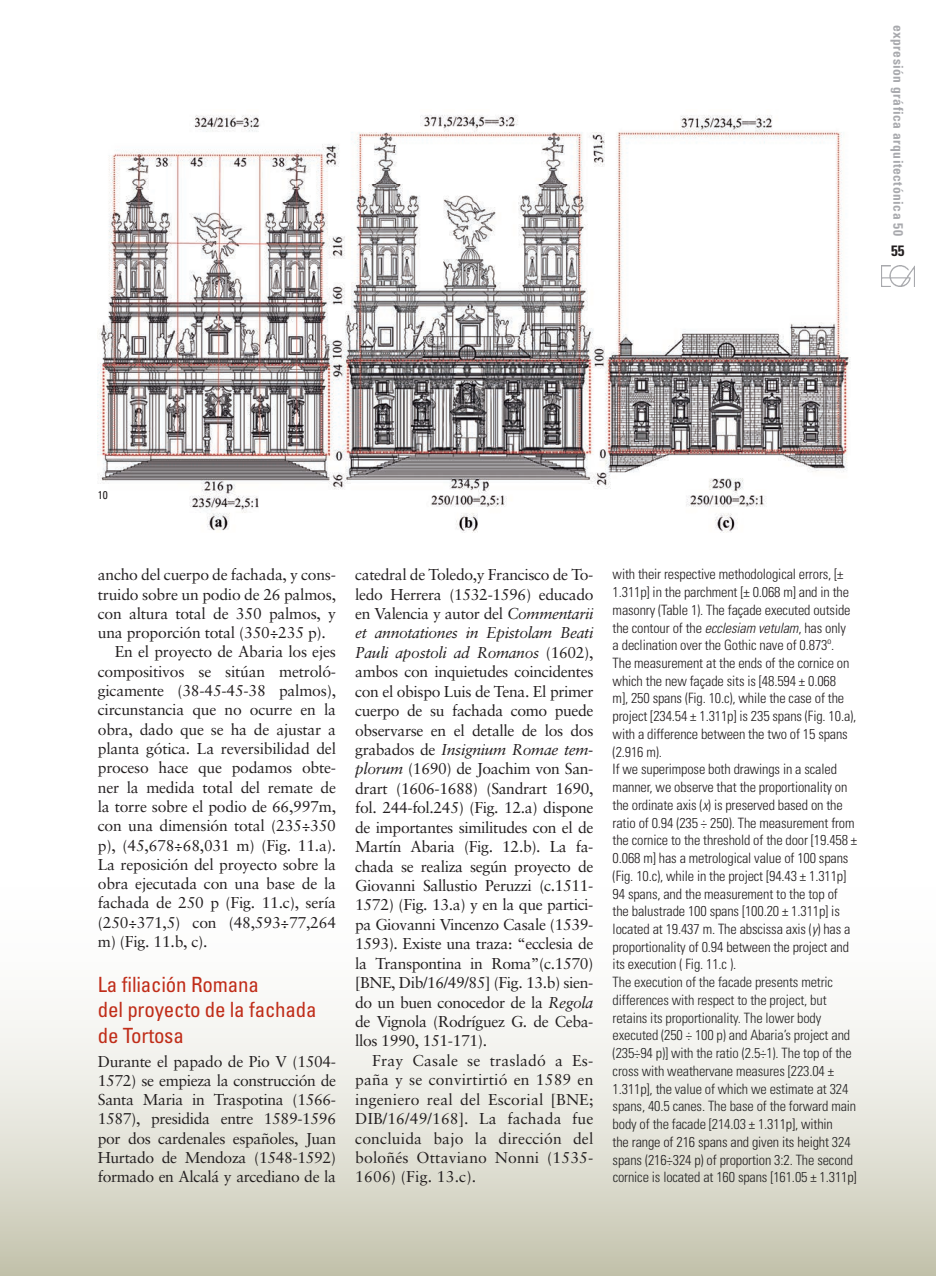
<style>
.page{position:relative;width:936px;height:1276px;background:#fff}
.page>*{position:absolute;margin:0;border:0;box-sizing:border-box;transform-origin:0 0}
.TITULAR_1_CAST{font:condensed 21px/25.7px "Univers";letter-spacing:-.01em;color:#c02d19}
.t1{font:15.75px/19.4px "Sabon";letter-spacing:-.015em;color:#231f20;text-align:justify}
.t2{font:700 condensed 15px "Univers";color:#231f20}
.t3{font:300 condensed 14.25px/17.7px "Univers";letter-spacing:-.01em;color:#231f20}
.t4{font:300 condensed 14.25px/17.7px "Univers";letter-spacing:-.01em;color:#252525}
.t5{font:700 condensed 13.5px "Univers";letter-spacing:.035em;color:#a8a9ad}
.PIES_DE_FOTO_INGLES{font:condensed 11.25px "Univers";color:#231f20}
.s1{font-style:italic}
.s2{color:#231f20}
</style>
<div class="page">
<img style="left:881px;top:265px;width:33px;height:21px">
<div style="left:0;top:863px;width:935px;height:413px;background:linear-gradient(to bottom,#fff,#ccccb9)"></div>
<img style="left:98px;top:115px;width:752px;height:418px">
<p class="t5" style="left:906px;top:25px;width:213px;rotate:90deg">expresión gráfica arquitectónica 50</p>
<p class="t2" style="left:891px;top:242px;width:15px">55</p>
<p class="PIES_DE_FOTO_INGLES" style="left:98px;top:488px;width:11px">10</p>
<p class="t1" style="left:98px;top:565px;width:240px">ancho del cuerpo de fachada, y cons&shy;truido sobre un podio de 26 palmos, con altura total de 350 palmos, y una proporción total (350÷235 p).</p>
<p class="t1" style="left:98px;top:642px;width:240px;text-indent:17px">En el proyecto de Abaria los ejes compositivos se sitúan metroló&shy;gicamente (38-45-45-38 palmos), circunstancia que no ocurre en la obra, dado que se ha de ajustar a planta gótica. La reversibilidad del proceso hace que podamos obte&shy;ner la medida total del remate de la torre sobre el podio de 66,997m, con una dimensión total (235÷350 p), (45,678÷68,031 m) (Fig. 11.a).<br>La reposición del proyecto sobre la obra ejecutada con una base de la fachada de 250 p (Fig. 11.c), sería (250÷371,5) con (48,593÷77,264 m) (Fig. 11.b, c).</p>
<p class="TITULAR_1_CAST" style="left:98px;top:971px;width:220px">La filiación Romana<br>del proyecto de la fachada de Tortosa</p>
<p class="t1" style="left:98px;top:1051px;width:240px">Durante el papado de Pio V (1504- 1572) se empieza la construcción de Santa Maria in Traspotina (1566- 1587), presidida entre 1589-1596 por dos cardenales españoles, Juan Hurtado de Mendoza (1548-1592) formado en Alcalá y arcediano de la</p>
<p class="t1" style="left:355px;top:565px;width:240px">catedral de Toledo,y Francisco de To&shy;ledo Herrera (1532-1596) educado en Valencia y autor del <span class="s1">Commentarii et annotationes in Epistolam Beati Pauli apostoli ad Romanos</span> (1602), ambos con inquietudes coincidentes con el obispo Luis de Tena. El primer cuerpo de su fachada como puede observarse en el detalle de los dos grabados de <span class="s1">Insignium Romae tem&shy;plorum</span> (1690) de Joachim von San&shy;drart (1606-1688) (Sandrart 1690, fol. 244-fol.245) (Fig. 12.a) dispone de importantes similitudes con el de Martín Abaria (Fig. 12.b). La fa&shy;chada se realiza según proyecto de Giovanni Sallustio Peruzzi (c.1511- 1572) (Fig. 13.a) y en la que partici&shy;pa Giovanni Vincenzo Casale (1539- 1593). Existe una traza: “ecclesia de la Transpontina in Roma”(c.1570) [BNE, Dib/16/49/85] (Fig. 13.b) sien&shy;do un buen conocedor de la <span class="s1">Regola </span>de Vignola (Rodríguez G. de Ceba&shy;llos 1990, 151-171).</p>
<p class="t1" style="left:355px;top:1050px;width:240px;text-indent:17px">Fray Casale se trasladó a Es&shy;paña y se convirtirtió en 1589 en ingeniero real del Escorial [BNE; DIB/16/49/168]. La fachada fue concluida bajo la dirección del boloñés Ottaviano Nonni (1535- 1606) (Fig. 13.c).</p>
<p class="t3" style="left:612px;top:565px;width:245px">with their respective methodological errors, [± 1.311p] in the parchment [± 0.068 m] and in the masonry (Table 1). The façade executed outside the contour of the <span class="s1">ecclesiam vetulam</span>, has only<br>a declination over the Gothic nave of 0.873º.<br>The measurement at the ends of the cornice on which the new façade sits is [48.594 ± 0.068<br>m], 250 spans (Fig. 10.c), while the case of the project [234.54 ± 1.311p] is 235 spans (Fig. 10.a), with a difference between the two of 15 spans (2.916 m).</p>
<p class="t3" style="left:612px;top:760px;width:246px">If we superimpose both drawings in a scaled manner, we observe that the proportionality on the ordinate axis (<span class="s1">x</span>) is preserved based on the ratio of 0.94 (235 ÷ 250). The measurement from the cornice to the threshold of the door [19.458 ± 0.068 m] has a metrological value of 100 spans (Fig. 10.c), while in the project [94.43 ± 1.311p] 94 spans, and the measurement to the top of the balustrade 100 spans [100.20 ± 1.311p] is located at 19.437 m. The abscissa axis (<span class="s1">y</span>) has a proportionality of 0.94 between the project and its execution ( Fig. 11.c ).</p>
<p class="t4" style="left:612px;top:973px;width:245px">The execution of the facade presents metric differences with respect to the project, but retains its proportionality. The lower body executed (250 ÷ 100 p) and Abaria’s project and (235÷94 p)] with the ratio (2.5÷1). The top of the cross with weathervane measures [223.04 <span class="s2">± 1.311p],</span> the value of which we estimate at 324 spans, 40.5 canes. The base of the forward main body of the facade [214.03 <span class="s2">± 1.311p], within<br>the range of 216 spans and given its height</span> 324 spans <span class="s2">(216÷324 p) of proportion 3:2.</span> The second cornice is located at 160 spans [161.05 <span class="s2">± 1.311p]</span></p>
</div>
